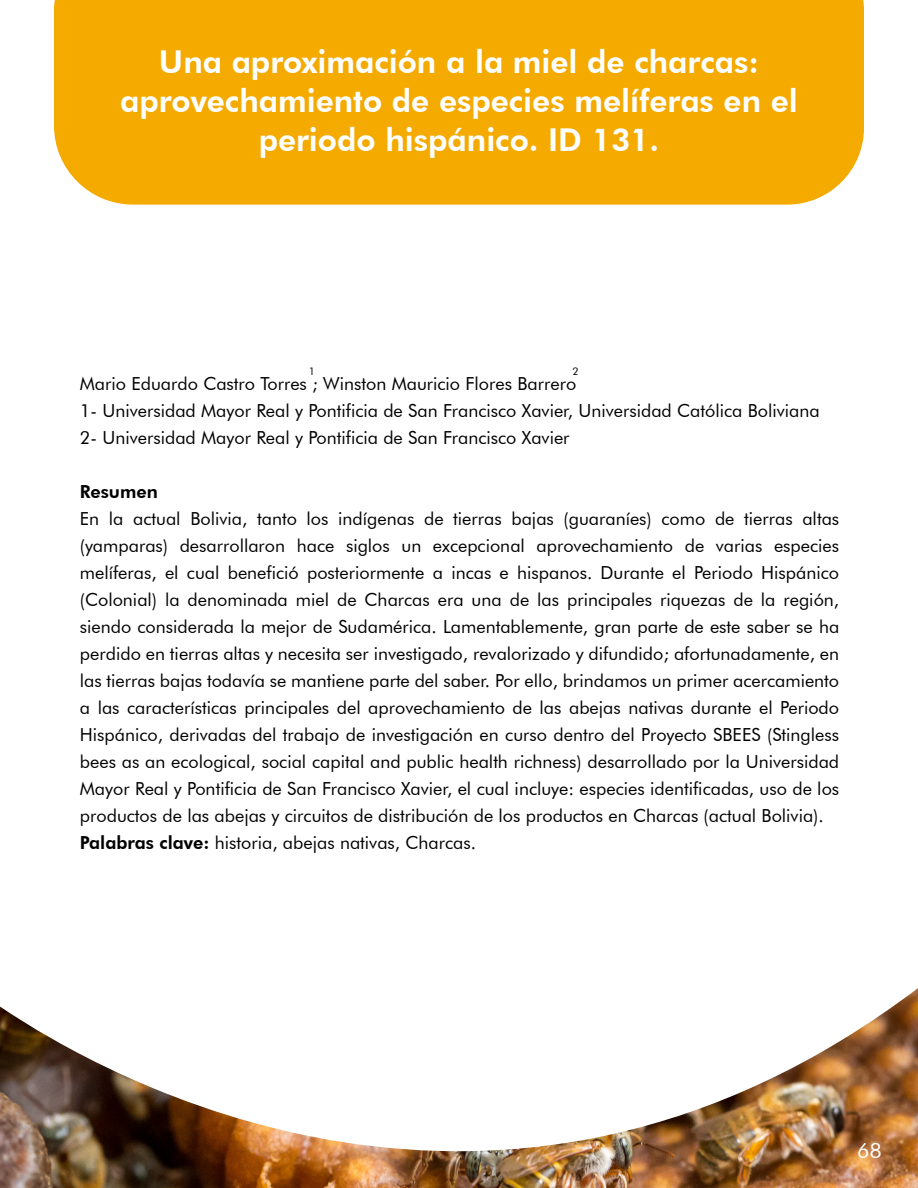
<style>
.page{position:relative;width:918px;height:1188px;background:#fff}
.page>*{position:absolute;margin:0;border:0;box-sizing:border-box;transform-origin:0 0}
.t1{font:800 31.5px/39px "Futura BT";color:#fff;text-align:center}
.t2{font:21px "Futura BT";color:#fff}
.t3{font:18px/27px "Futura BT";color:#000}
.t4{font:800 18px "Futura BT";color:#000}
.t5{font:10.5px "Futura BT";color:#000}
.s1{font-weight:800}
</style>
<div class="page">
<img style="left:0;top:988px;width:918px;height:200px">
<div style="left:54px;top:0;width:810px;height:205px;background:#f5aa00"></div>
<h1 class="t1" style="left:120px;top:42px;width:679px">Una aproximación a la miel de charcas: aprovechamiento de especies melíferas en el periodo hispánico. ID 131.</h1>
<p class="t5" style="left:309px;top:365px;width:8px">1</p>
<p class="t5" style="left:573px;top:365px;width:8px">2</p>
<p class="t3" style="left:80px;top:370px;width:741px">Mario Eduardo Castro Torres ; Winston Mauricio Flores Barrero<br>1- Universidad Mayor Real y Pontificia de San Francisco Xavier, Universidad Católica Boliviana<br>2- Universidad Mayor Real y Pontificia de San Francisco Xavier</p>
<p class="t4" style="left:80px;top:481px;width:80px">Resumen</p>
<p class="t3" style="left:80px;top:505px;width:761px">En la actual Bolivia, tanto los indígenas de tierras bajas (guaraníes) como de tierras altas (yamparas) desarrollaron hace siglos un excepcional aprovechamiento de varias especies melíferas, el cual benefició posteriormente a incas e hispanos. Durante el Periodo Hispánico (Colonial) la denominada miel de Charcas era una de las principales riquezas de la región, siendo considerada la mejor de Sudamérica. Lamentablemente, gran parte de este saber se ha perdido en tierras altas y necesita ser investigado, revalorizado y difundido; afortunadamente, en las tierras bajas todavía se mantiene parte del saber. Por ello, brindamos un primer acercamiento a las características principales del aprovechamiento de las abejas nativas durante el Periodo Hispánico, derivadas del trabajo de investigación en curso dentro del Proyecto SBEES (Stingless bees as an ecological, social capital and public health richness) desarrollado por la Universidad Mayor Real y Pontificia de San Francisco Xavier, el cual incluye: especies identificadas, uso de los productos de las abejas y circuitos de distribución de los productos en Charcas (actual Bolivia).<br><span class="s1">Palabras clave:</span> historia, abejas nativas, Charcas.</p>
<p class="t2" style="left:857px;top:1137px;width:26px">68</p>
</div>
